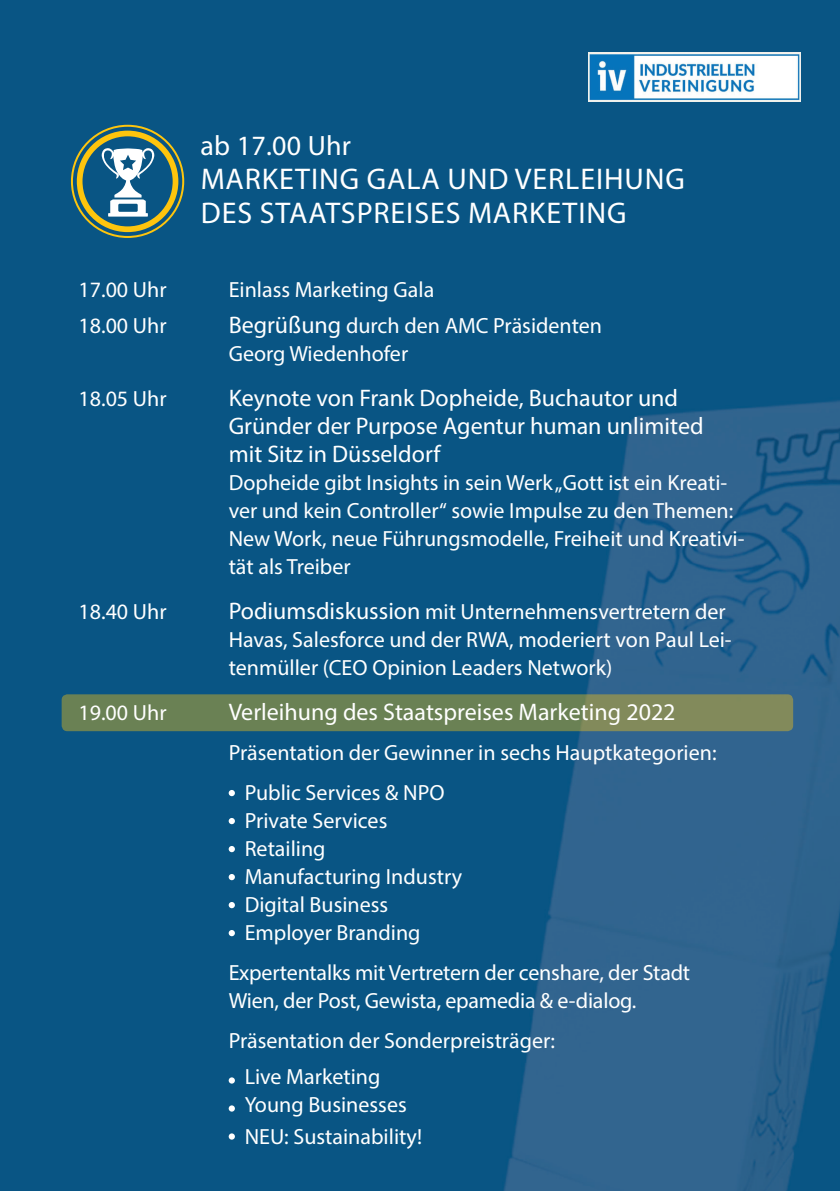
<style>
.page{position:relative;width:840px;height:1191px;background:#fff}
.page>*{position:absolute;margin:0;border:0;box-sizing:border-box;transform-origin:0 0}
.t1{font:30px/34px "Myriad Pro";letter-spacing:.03em;color:#fff}
.t2{font:28px "Myriad Pro";letter-spacing:.01em;color:#fff}
.t3{font:24px/28px "Myriad Pro";color:#fff}
.t4{font:22px/28px "Myriad Pro";color:#fff}
.s1{font-size:24px}
</style>
<div class="page">
<img style="left:0;top:0;width:839px;height:1191px">
<div style="left:62px;top:694px;width:730px;height:37px;background:linear-gradient(to right,#627e52,#7f895a);border-radius:6px"></div>
<div style="left:228px;top:790px;width:7px;height:6px;background:#fff;border-radius:50%"></div>
<div style="left:228px;top:818px;width:7px;height:6px;background:#fff;border-radius:50%"></div>
<div style="left:228px;top:846px;width:7px;height:6px;background:#fff;border-radius:50%"></div>
<div style="left:228px;top:874px;width:7px;height:6px;background:#fff;border-radius:50%"></div>
<div style="left:228px;top:902px;width:7px;height:6px;background:#fff;border-radius:50%"></div>
<div style="left:228px;top:930px;width:7px;height:6px;background:#fff;border-radius:50%"></div>
<div style="left:228px;top:1077px;width:7px;height:6px;background:#fff;border-radius:50%"></div>
<div style="left:228px;top:1105px;width:7px;height:6px;background:#fff;border-radius:50%"></div>
<div style="left:228px;top:1133px;width:7px;height:6px;background:#fff;border-radius:50%"></div>
<div style="left:77px;top:131px;width:101px;height:101px;border:6px solid #fec50d;border-radius:50%"></div>
<div style="left:71px;top:125px;width:113px;height:113px;border:2px solid #fec50d;border-radius:50%"></div>
<svg style="left:101px;top:148px;width:54px;height:69px"></svg>
<div style="left:118px;top:204px;width:20px;height:8px;background:#085482"></div>
<img style="left:588px;top:52px;width:211px;height:49px">
<p class="t2" style="left:200px;top:128px;width:152px">ab 17.00 Uhr</p>
<h1 class="t1" style="left:201px;top:162px;width:485px">MARKETING GALA UND VERLEIHUNG<br>DES STAATSPREISES MARKETING</h1>
<p class="t4" style="left:78px;top:275px;width:89px">17.00 Uhr</p>
<p class="t4" style="left:228px;top:275px;width:207px">Einlass Marketing Gala</p>
<p class="t4" style="left:78px;top:311px;width:89px">18.00 Uhr</p>
<p class="t4" style="left:228px;top:311px;width:375px"><span class="s1">Begrüßung</span> durch den AMC Präsidenten<br>Georg Wiedenhofer</p>
<p class="t4" style="left:78px;top:384px;width:89px">18.05 Uhr</p>
<p class="t3" style="left:228px;top:383px;width:476px">Keynote von Frank Dopheide, Buchautor und<br>Gründer der Purpose Agentur human unlimited mit Sitz in Düsseldorf</p>
<p class="t4" style="left:228px;top:468px;width:517px">Dopheide gibt Insights in sein Werk „Gott ist ein Kreati&shy;ver und kein Controller“ sowie Impulse zu den Themen:<br>New Work, neue Führungsmodelle, Freiheit und Kreativi&shy;tät als Treiber</p>
<p class="t4" style="left:78px;top:597px;width:89px">18.40 Uhr</p>
<p class="t4" style="left:228px;top:597px;width:504px"><span class="s1">Podiumsdiskussion</span> mit Unternehmensvertretern der<br>Havas, Salesforce und der RWA, moderiert von Paul Lei&shy;tenmüller (CEO Opinion Leaders Network)</p>
<p class="t4" style="left:78px;top:698px;width:89px">19.00 Uhr</p>
<p class="t3" style="left:228px;top:697px;width:448px">Verleihung des Staatspreises Marketing 2022</p>
<p class="t4" style="left:244px;top:732px;width:473px;line-height:40px;text-indent:-16px">Präsentation der Gewinner in sechs Hauptkategorien:<br>Public Services &amp; NPO</p>
<p class="t4" style="left:244px;top:806px;width:219px">Private Services<br>Retailing<br>Manufacturing Industry<br>Digital Business<br>Employer Branding</p>
<p class="t4" style="left:228px;top:958px;width:463px">Expertentalks mit Vertretern der censhare, der Stadt<br>Wien, der Post, Gewista, epamedia &amp; e-dialog.</p>
<p class="t4" style="left:244px;top:1022px;width:311px;line-height:36px;text-indent:-16px">Präsentation der Sonderpreisträger:<br>Live Marketing</p>
<p class="t4" style="left:244px;top:1088px;width:179px;line-height:32px">Young Businesses<br>NEU: Sustainability!</p>
</div>
